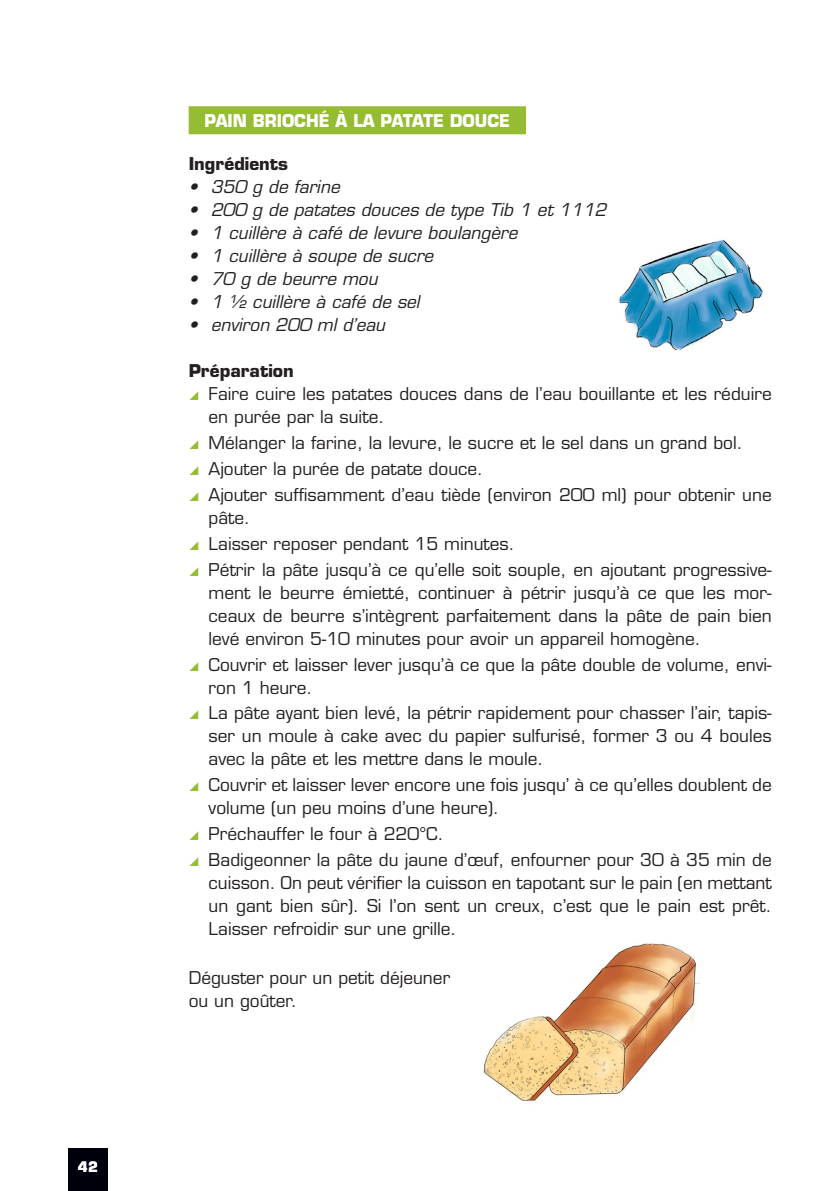
<style>
.page{position:relative;width:840px;height:1191px;background:#fff}
.page>*{position:absolute;margin:0;border:0;box-sizing:border-box;transform-origin:0 0}
.Body_text{font:17.2px/23px "Eurostile LT Std";color:#231f20}
.t1{font:italic 17.2px "Eurostile LT Std";color:#231f20}
.Titre_recette{font:700 17.2px "Eurostile LT Std";color:#fff;scale:.94 1}
.Body_text_Bold{font:700 17.2px "Eurostile LT Std";color:#231f20}
.t2{font:700 14px "Eurostile LT Std";color:#fff;scale:.95 1}
</style>
<div class="page">
<div style="left:68px;top:1148px;width:40px;height:43px;background:#00000d"></div>
<div style="left:189px;top:106px;width:336px;height:28px;background:#96bc33"></div>
<img style="left:619px;top:239px;width:144px;height:112px">
<img style="left:483px;top:943px;width:217px;height:159px">
<p class="t2" style="left:78px;top:1158px;width:22px">42</p>
<p class="Titre_recette" style="left:204px;top:110px;width:326px">PAIN BRIOCHÉ À LA PATATE DOUCE</p>
<p class="Body_text_Bold" style="left:189px;top:153px;width:101px">Ingrédients</p>
<p class="t1" style="left:189px;top:177px;width:152px">• 350 g de farine</p>
<p class="t1" style="left:189px;top:200px;width:419px">• 200 g de patates douces de type Tib 1 et 1112</p>
<p class="t1" style="left:189px;top:223px;width:330px">• 1 cuillère à café de levure boulangère</p>
<p class="t1" style="left:189px;top:246px;width:246px">• 1 cuillère à soupe de sucre</p>
<p class="t1" style="left:189px;top:269px;width:190px">• 70 g de beurre mou</p>
<p class="t1" style="left:189px;top:292px;width:232px">• 1 ½ cuillère à café de sel</p>
<p class="t1" style="left:189px;top:315px;width:198px">• environ 200 ml d’eau</p>
<p class="Body_text_Bold" style="left:189px;top:360px;width:106px">Préparation</p>
<p class="Body_text" style="left:208px;top:383px;width:564px">Faire cuire les patates douces dans de l’eau bouillante et les réduire en purée par la suite.</p>
<p class="Body_text" style="left:208px;top:431px;width:535px">Mélanger la farine, la levure, le sucre et le sel dans un grand bol.</p>
<p class="Body_text" style="left:208px;top:457px;width:276px">Ajouter la purée de patate douce.</p>
<p class="Body_text" style="left:208px;top:483px;width:564px">Ajouter suffisamment d’eau tiède (environ 200 ml) pour obtenir une pâte.</p>
<p class="Body_text" style="left:208px;top:532px;width:307px">Laisser reposer pendant 15 minutes.</p>
<p class="Body_text" style="left:208px;top:558px;width:564px;text-align:justify">Pétrir la pâte jusqu’à ce qu’elle soit souple, en ajoutant progressive&shy;ment le beurre émietté, continuer à pétrir jusqu’à ce que les mor&shy;ceaux de beurre s’intègrent parfaitement dans la pâte de pain bien levé environ 5-10 minutes pour avoir un appareil homogène.</p>
<p class="Body_text" style="left:208px;top:653px;width:564px">Couvrir et laisser lever jusqu’à ce que la pâte double de volume, envi&shy;ron 1 heure.</p>
<p class="Body_text" style="left:208px;top:701px;width:564px;text-align:justify">La pâte ayant bien levé, la pétrir rapidement pour chasser l’air, tapis&shy;ser un moule à cake avec du papier sulfurisé, former 3 ou 4 boules avec la pâte et les mettre dans le moule.</p>
<p class="Body_text" style="left:208px;top:773px;width:564px">Couvrir et laisser lever encore une fois jusqu’ à ce qu’elles doublent de volume (un peu moins d’une heure).</p>
<p class="Body_text" style="left:208px;top:822px;width:236px">Préchauffer le four à 220°C.</p>
<p class="Body_text" style="left:208px;top:848px;width:564px;text-align:justify">Badigeonner la pâte du jaune d’œuf, enfourner pour 30 à 35 min de cuisson. On peut vérifier la cuisson en tapotant sur le pain (en mettant un gant bien sûr). Si l’on sent un creux, c’est que le pain est prêt.<br>Laisser refroidir sur une grille.</p>
<p class="Body_text" style="left:189px;top:966px;width:263px">Déguster pour un petit déjeuner ou un goûter.</p>
</div>
